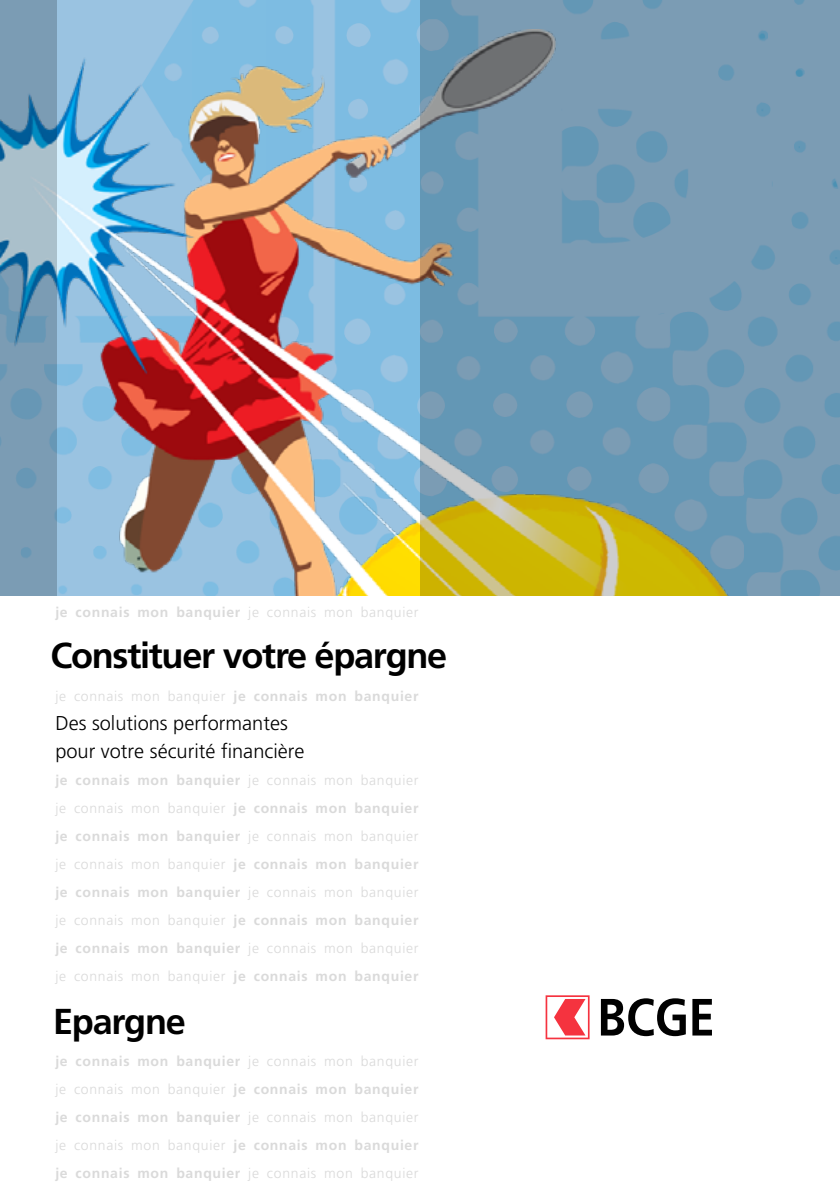
<style>
.page{position:relative;width:840px;height:1191px;background:#fff}
.page>*{position:absolute;margin:0;border:0;box-sizing:border-box;transform-origin:0 0}
.t1{font:700 36px "Frutiger LT Std";letter-spacing:-.035em;color:#000}
.t2{font:300 20px/28px "Frutiger LT Std";color:#000}
.t3{font:700 14px/28px "Frutiger LT Std";letter-spacing:.05em;color:#dadada;text-align:justify}
.t4{font:300 14px "Frutiger LT Std";letter-spacing:.05em;color:#dadada}
.s1{font-weight:300}
.s2{font-weight:700}
</style>
<div class="page">
<img style="left:57px;top:0;width:363px;height:30px">
<img style="left:57px;top:30px;width:363px;height:565px">
<svg style="left:420px;top:0;width:419px;height:595px;fill:#7b9cb4"></svg>
<svg style="left:0;top:0;width:57px;height:595px;fill:#7b9cb4"></svg>
<svg style="left:545px;top:995px;width:44px;height:44px"></svg>
<svg style="left:600px;top:998px;width:85px;height:38px"></svg>
<svg style="left:692px;top:999px;width:19px;height:36px"></svg>
<p class="t3" style="left:55px;top:598px;width:364px">je connais mon banquier <span class="s1">je connais mon banquier</span></p>
<h1 class="t1" style="left:50px;top:634px;width:398px">Constituer votre épargne</h1>
<p class="t4" style="left:55px;top:688px;width:364px">je connais mon banquier <span class="s2">je connais mon banquier</span></p>
<h2 class="t2" style="left:55px;top:709px;width:250px">Des solutions performantes pour votre sécurité financière</h2>
<p class="t3" style="left:55px;top:766px;width:364px">je connais mon banquier <span class="s1">je connais mon banquier je connais mon banquier</span> je connais mon banquier je connais mon banquier <span class="s1">je connais mon banquier je connais mon banquier</span> je connais mon banquier je connais mon banquier <span class="s1">je connais mon banquier je connais mon banquier</span> je connais mon banquier je connais mon banquier <span class="s1">je connais mon banquier je connais mon banquier</span> je connais mon banquier</p>
<h1 class="t1" style="left:53px;top:1000px;width:134px">Epargne</h1>
<p class="t3" style="left:55px;top:1046px;width:364px">je connais mon banquier <span class="s1">je connais mon banquier je connais mon banquier</span> je connais mon banquier je connais mon banquier <span class="s1">je connais mon banquier je connais mon banquier</span> je connais mon banquier je connais mon banquier <span class="s1">je connais mon banquier</span></p>
</div>
